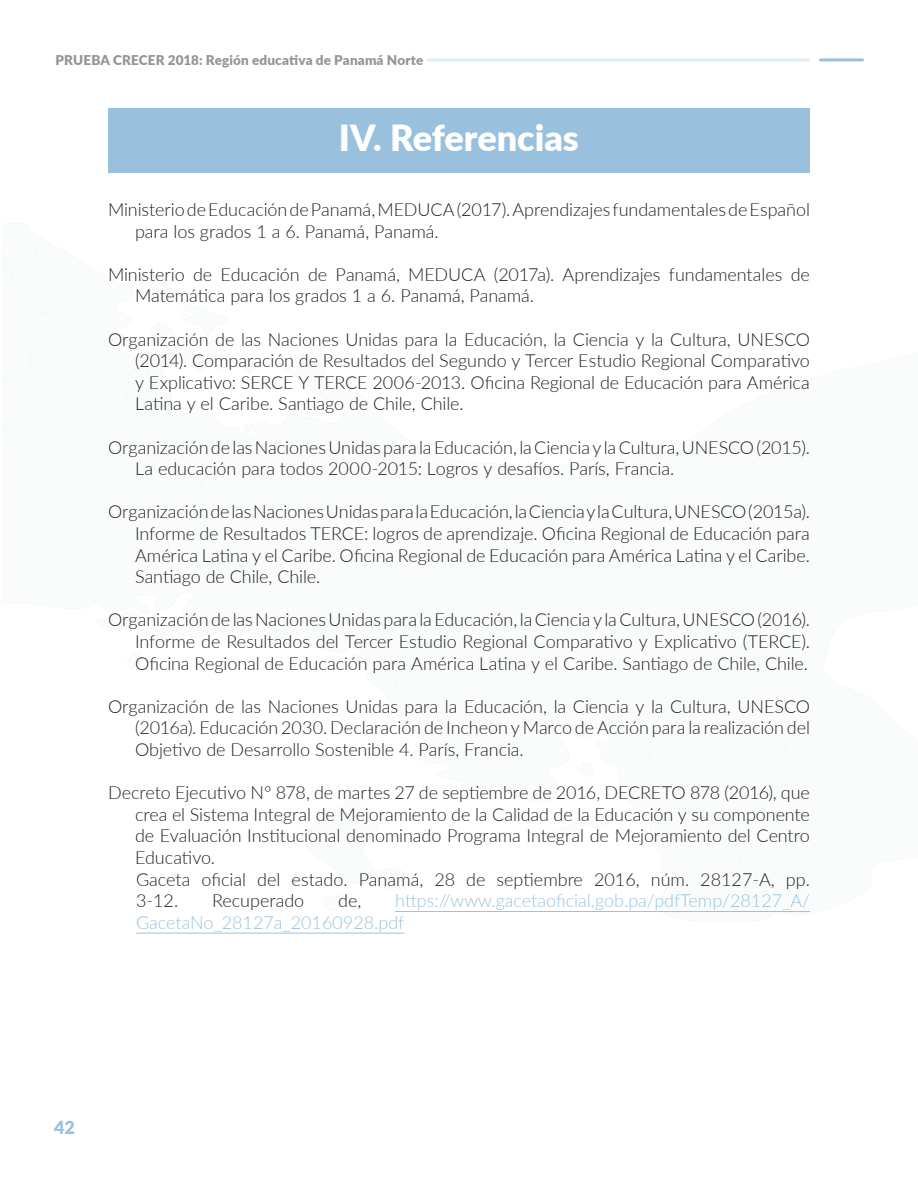
<style>
.page{position:relative;width:918px;height:1188px;background:#fff}
.page>*{position:absolute;margin:0;border:0;box-sizing:border-box;transform-origin:0 0}
.Áreas{font:900 36px "Lato";color:#fff}
.Cuerpos_de_texto_1_c{font:300 18px/21.6px "Lato";letter-spacing:-.005em;color:#231f20;text-align:justify}
.Cuerpos_de_texto_1_c-2{font:300 18px/21.6px "Lato";color:#99c1de}
.t1{font:900 18px "Lato";color:#99c1de}
.t2{font:900 13.5px "Lato";letter-spacing:.01em;color:#939598}
</style>
<div class="page">
<hr style="left:428px;top:58px;width:380px;height:3px;background:#e0ecf5">
<hr style="left:821px;top:58px;width:41px;height:3px;background:#99c1de">
<svg style="left:697px;top:391px;width:220px;height:263px"></svg>
<svg style="left:400px;top:622px;width:64px;height:33px"></svg>
<svg style="left:121px;top:356px;width:460px;height:266px"></svg>
<svg style="left:66px;top:252px;width:163px;height:208px"></svg>
<svg style="left:139px;top:280px;width:95px;height:92px"></svg>
<svg style="left:240px;top:358px;width:21px;height:16px"></svg>
<svg style="left:97px;top:604px;width:75px;height:40px"></svg>
<svg style="left:302px;top:795px;width:109px;height:116px"></svg>
<svg style="left:641px;top:654px;width:276px;height:261px"></svg>
<svg style="left:413px;top:375px;width:13px;height:7px"></svg>
<div style="left:108px;top:108px;width:702px;height:65px;background:#99c1de"></div>
<hr style="left:395px;top:911px;width:415px;height:1px;background:#99c1de">
<hr style="left:136px;top:933px;width:268px;height:1px;background:#99c1de">
<p class="t2" style="left:56px;top:50px;width:369px">PRUEBA CRECER 2018: Región educativa de Panamá Norte</p>
<p class="Áreas" style="left:339px;top:111px;width:242px">IV. Referencias</p>
<p class="Cuerpos_de_texto_1_c" style="left:135px;top:198px;width:676px;text-indent:-27px">Ministerio de Educación de Panamá, MEDUCA (2017). Aprendizajes fundamentales de Español para los grados 1 a 6. Panamá, Panamá.</p>
<p class="Cuerpos_de_texto_1_c" style="left:135px;top:263px;width:676px;text-indent:-27px">Ministerio de Educación de Panamá, MEDUCA (2017a). Aprendizajes fundamentales de<br>Matemática para los grados 1 a 6. Panamá, Panamá.</p>
<p class="Cuerpos_de_texto_1_c" style="left:135px;top:328px;width:676px;text-indent:-27px">Organización de las Naciones Unidas para la Educación, la Ciencia y la Cultura, UNESCO (2014). Comparación de Resultados del Segundo y Tercer Estudio Regional Comparativo y Explicativo: SERCE Y TERCE 2006-2013. Oficina Regional de Educación para América Latina y el Caribe. Santiago de Chile, Chile.</p>
<p class="Cuerpos_de_texto_1_c" style="left:135px;top:436px;width:676px;text-indent:-27px">Organización de las Naciones Unidas para la Educación, la Ciencia y la Cultura, UNESCO (2015).<br>La educación para todos 2000-2015: Logros y desafíos. París, Francia.</p>
<p class="Cuerpos_de_texto_1_c" style="left:135px;top:500px;width:677px;text-indent:-27px">Organización de las Naciones Unidas para la Educación, la Ciencia y la Cultura, UNESCO (2015a).<br>Informe de Resultados TERCE: logros de aprendizaje. Oficina Regional de Educación para América Latina y el Caribe. Oficina Regional de Educación para América Latina y el Caribe.<br>Santiago de Chile, Chile.</p>
<p class="Cuerpos_de_texto_1_c" style="left:135px;top:608px;width:676px;text-indent:-27px">Organización de las Naciones Unidas para la Educación, la Ciencia y la Cultura, UNESCO (2016).<br>Informe de Resultados del Tercer Estudio Regional Comparativo y Explicativo (TERCE).<br>Oficina Regional de Educación para América Latina y el Caribe. Santiago de Chile, Chile.</p>
<p class="Cuerpos_de_texto_1_c" style="left:135px;top:695px;width:676px;text-indent:-27px">Organización de las Naciones Unidas para la Educación, la Ciencia y la Cultura, UNESCO (2016a). Educación 2030. Declaración de Incheon y Marco de Acción para la realización del Objetivo de Desarrollo Sostenible 4. París, Francia.</p>
<p class="Cuerpos_de_texto_1_c" style="left:135px;top:781px;width:676px;text-indent:-27px">Decreto Ejecutivo N° 878, de martes 27 de septiembre de 2016, DECRETO 878 (2016), que crea el Sistema Integral de Mejoramiento de la Calidad de la Educación y su componente de Evaluación Institucional denominado Programa Integral de Mejoramiento del Centro Educativo.</p>
<p class="Cuerpos_de_texto_1_c" style="left:136px;top:868px;width:675px">Gaceta oficial del estado. Panamá, 28 de septiembre 2016, núm. 28127-A, pp.<br>3-12.</p>
<p class="Cuerpos_de_texto_1_c-2" style="left:136px;top:889px;width:675px;text-indent:259px">https://www.gacetaoficial.gob.pa/pdfTemp/28127_A/<br>GacetaNo_28127a_20160928.pdf</p>
<p class="Cuerpos_de_texto_1_c" style="left:212px;top:889px;width:94px">Recuperado</p>
<p class="Cuerpos_de_texto_1_c" style="left:338px;top:889px;width:25px">de,</p>
<p class="t1" style="left:54px;top:1114px;width:22px">42</p>
</div>
